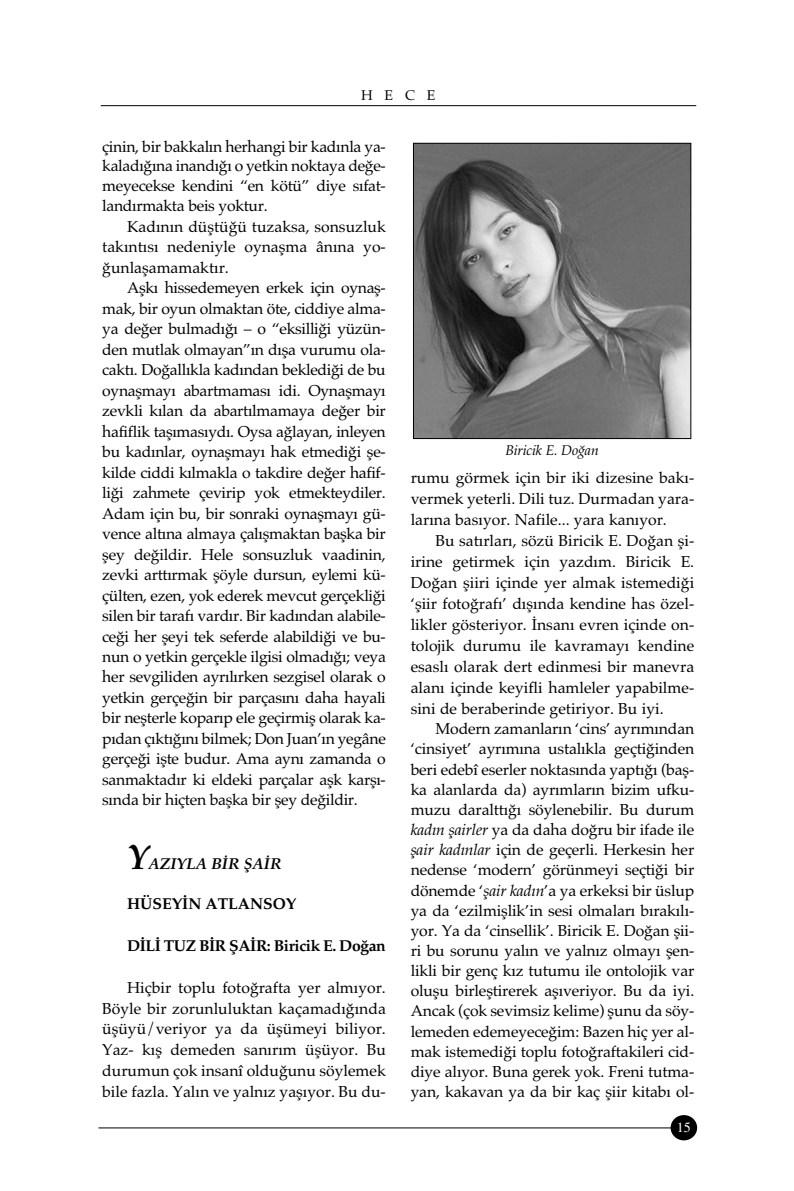
<style>
.page{position:relative;width:794px;height:1191px;background:#fff}
.page>*{position:absolute;margin:0;border:0;box-sizing:border-box;transform-origin:0 0}
.t1{font:italic 700 35px "Palatino";color:#000}
.t2{font:15.75px/20.5px "Palatino";color:#000;text-align:justify}
.t3{font:700 15.75px "Palatino";letter-spacing:-.025em;color:#000}
.t4{font:700 15.75px "Palatino";color:#000}
.t5{font:italic 700 15.75px "Palatino";color:#000}
.t6{font:italic 14px "Palatino";letter-spacing:-.01em;color:#000}
.t7{font:14px "Palatino";color:#000}
.t8{font:14px "Times Tr Roman";color:#fff}
.s1{font-style:italic}
</style>
<div class="page">
<hr style="left:101px;top:105px;width:595px;height:1px;background:#000">
<hr style="left:98px;top:1127px;width:574px;height:1px;background:#000">
<div style="left:670px;top:1115px;width:27px;height:25px;background:#000;border-radius:50%"></div>
<img style="left:415px;top:145px;width:274px;height:292px">
<div style="left:413px;top:143px;width:278px;height:296px;border:1px solid #000"></div>
<p class="t7" style="left:361px;top:90px;width:76px">HECE</p>
<p class="t2" style="left:102px;top:138px;width:285px;line-height:19.8px">çinin, bir bakkal›n herhangi bir kad›nla ya&shy;kalad›¤›na inand›¤› o yetkin noktaya de¤e&shy;meyecekse kendini “en kötü” diye s›fat&shy;land›rmakta beis yoktur.</p>
<p class="t2" style="left:102px;top:218px;width:285px;text-indent:25px">Kad›n›n düfltü¤ü tuzaksa, sonsuzluk tak›nt›s› nedeniyle oynaflma ân›na yo-¤unlaflamamakt›r.</p>
<p class="t2" style="left:102px;top:279px;width:285px;text-indent:25px">Aflk› hissedemeyen erkek için oynafl&shy;mak, bir oyun olmaktan öte, ciddiye alma&shy;ya de¤er bulmad›¤› – o “eksilli¤i yüzün&shy;den mutlak olmayan”›n d›fla vurumu ola&shy;cakt›. Do¤all›kla kad›ndan bekledi¤i de bu oynaflmay› abartmamas› idi. Oynaflmay› zevkli k›lan da abart›lmamaya de¤er bir hafiflik tafl›mas›yd›. Oysa a¤layan, inleyen bu kad›nlar, oynaflmay› hak etmedi¤i fle&shy;kilde ciddi k›lmakla o takdire de¤er hafif&shy;li¤i zahmete çevirip yok etmekteydiler.<br>Adam için bu, bir sonraki oynaflmay› gü&shy;vence alt›na almaya çal›flmaktan baflka bir fley de¤ildir. Hele sonsuzluk vaadinin, zevki artt›rmak flöyle dursun, eylemi kü&shy;çülten, ezen, yok ederek mevcut gerçekli¤i silen bir taraf› vard›r. Bir kad›ndan alabile&shy;ce¤i her fleyi tek seferde alabildi¤i ve bu&shy;nun o yetkin gerçekle ilgisi olmad›¤›; veya her sevgiliden ayr›l›rken sezgisel olarak o yetkin gerçe¤in bir parças›n› daha hayali bir neflterle kopar›p ele geçirmifl olarak ka&shy;p›dan ç›kt›¤›n› bilmek; Don Juan’›n yegâne gerçe¤i iflte budur. Ama ayn› zamanda o sanmaktad›r ki eldeki parçalar aflk karfl›- s›nda bir hiçten baflka bir fley de¤ildir.</p>
<h1 class="t1" style="left:127px;top:843px;width:23px">Y</h1>
<p class="t5" style="left:148px;top:857px;width:134px">AZIYLA B‹R fiA‹R</p>
<p class="t4" style="left:127px;top:897px;width:171px">HÜSEY‹N ATLANSOY</p>
<p class="t3" style="left:127px;top:939px;width:260px">D‹L‹ TUZ B‹R fiA‹R: Biricik E. Do¤an</p>
<p class="t2" style="left:102px;top:978px;width:285px;text-indent:25px">Hiçbir toplu foto¤rafta yer alm›yor.<br>Böyle bir zorunluluktan kaçamad›¤›nda üflüyü/veriyor ya da üflümeyi biliyor.<br>Yaz- k›fl demeden san›r›m üflüyor. Bu durumun çok insanî oldu¤unu söylemek bile fazla. Yal›n ve yaln›z yafl›yor. Bu du-</p>
<p class="t6" style="left:505px;top:445px;width:95px">Biricik E. Do¤an</p>
<p class="t2" style="left:411px;top:469px;width:285px">rumu görmek için bir iki dizesine bak›- vermek yeterli. Dili tuz. Durmadan yara&shy;lar›na bas›yor. Nafile... yara kan›yor.</p>
<p class="t2" style="left:411px;top:532px;width:285px;line-height:21px;text-indent:25px">Bu sat›rlar›, sözü Biricik E. Do¤an fli&shy;irine getirmek için yazd›m. Biricik E.<br>Do¤an fliiri içinde yer almak istemedi¤i ‘fliir foto¤raf›’ d›fl›nda kendine has özel&shy;likler gösteriyor. ‹nsan› evren içinde on&shy;tolojik durumu ile kavramay› kendine esasl› olarak dert edinmesi bir manevra alan› içinde keyifli hamleler yapabilme&shy;sini de beraberinde getiriyor. Bu iyi.</p>
<p class="t2" style="left:411px;top:720px;width:285px;text-indent:25px">Modern zamanlar›n ‘cins’ ayr›m›ndan ‘cinsiyet’ ayr›m›na ustal›kla geçti¤inden beri edebî eserler noktas›nda yapt›¤› (bafl&shy;ka alanlarda da) ayr›mlar›n bizim ufku&shy;muzu daraltt›¤› söylenebilir. Bu durum <span class="s1">kad›n flairler</span> ya da daha do¤ru bir ifade ile <span class="s1">flair kad›nlar</span> için de geçerli. Herkesin her nedense ‘modern’ görünmeyi seçti¤i bir dönemde ‘<span class="s1">flair kad›n</span>’a ya erkeksi bir üslup ya da ‘ezilmifllik’in sesi olmalar› b›rak›l›- yor. Ya da ‘cinsellik’. Biricik E. Do¤an flii&shy;ri bu sorunu yal›n ve yaln›z olmay› flen&shy;likli bir genç k›z tutumu ile ontolojik var oluflu birlefltirerek afl›veriyor. Bu da iyi.<br>Ancak (çok sevimsiz kelime) flunu da söy&shy;lemeden edemeyece¤im: Bazen hiç yer al&shy;mak istemedi¤i toplu foto¤raftakileri cid&shy;diye al›yor. Buna gerek yok. Freni tutma&shy;yan, kakavan ya da bir kaç fliir kitab› ol-</p>
<p class="t8" style="left:677px;top:1122px;width:15px">15</p>
</div>
